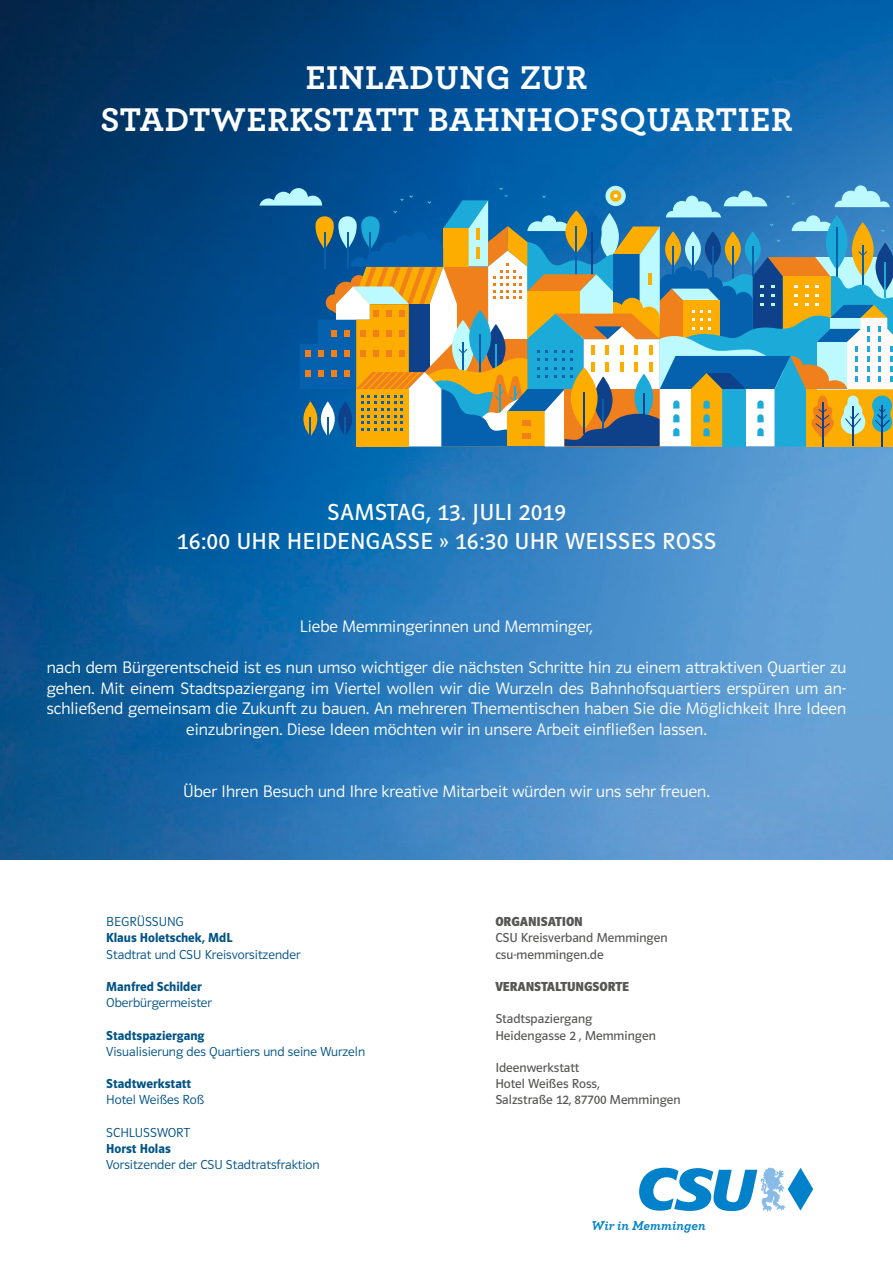
<style>
.page{position:relative;width:893px;height:1263px;background:#fff}
.page>*{position:absolute;margin:0;border:0;box-sizing:border-box;transform-origin:0 0}
.t1{font:700 34.5px/41.4px "Archer";letter-spacing:.02em;color:#fff;text-align:center}
.t2{font:24px/28.8px "Polo 22 Buch";letter-spacing:.02em;color:#fff;text-align:center}
.t3{font:17.25px/20.7px "Polo 22 Leicht";color:#fff;text-align:center}
.t4{font:13.5px "Polo 22 Leicht";color:#005286}
.t5{font:13.5px/16.2px "Polo 22 Buch";color:#575756}
.t6{font:600 13.5px "Polo 22";color:#005286}
.t7{font:700 13.5px "Polo 22";color:#575756}
.t8{font:italic 700 13.5px "Archer";color:#0081c9}
</style>
<div class="page">
<img style="left:0;top:0;width:893px;height:859px">
<svg style="left:259px;top:185px;width:634px;height:261px;background:#749695"></svg>
<svg style="left:639px;top:1167px;width:174px;height:45px"></svg>
<h1 class="t1" style="left:100px;top:55px;width:694px">EINLADUNG ZUR<br>STADTWERKSTATT BAHNHOFSQUARTIER</h1>
<h2 class="t2" style="left:177px;top:498px;width:541px">SAMSTAG, 13. JULI 2019<br>16:00 UHR HEIDENGASSE » 16:30 UHR WEISSES ROSS</h2>
<p class="t3" style="left:300px;top:616px;width:295px">Liebe Memmingerinnen und Memminger,</p>
<p class="t3" style="left:47px;top:657px;width:801px">nach dem Bürgerentscheid ist es nun umso wichtiger die nächsten Schritte hin zu einem attraktiven Quartier zu gehen. Mit einem Stadtspaziergang im Viertel wollen wir die Wurzeln des Bahnhofsquartiers erspüren um an&shy;schließend gemeinsam die Zukunft zu bauen. An mehreren Thementischen haben Sie die Möglichkeit Ihre Ideen einzubringen. Diese Ideen möchten wir in unsere Arbeit einfließen lassen.</p>
<p class="t3" style="left:183px;top:781px;width:528px">Über Ihren Besuch und Ihre kreative Mitarbeit würden wir uns sehr freuen.</p>
<p class="t4" style="left:106px;top:915px;width:79px">BEGRÜSSUNG</p>
<p class="t6" style="left:106px;top:931px;width:128px">Klaus Holetschek, MdL</p>
<p class="t4" style="left:106px;top:947px;width:196px">Stadtrat und CSU Kreisvorsitzender</p>
<p class="t6" style="left:106px;top:979px;width:97px">Manfred Schilder</p>
<p class="t4" style="left:106px;top:996px;width:107px">Oberbürgermeister</p>
<p class="t6" style="left:106px;top:1028px;width:100px">Stadtspaziergang</p>
<p class="t4" style="left:106px;top:1044px;width:260px">Visualisierung des Quartiers und seine Wurzeln</p>
<p class="t6" style="left:106px;top:1076px;width:86px">Stadtwerkstatt</p>
<p class="t4" style="left:106px;top:1093px;width:99px">Hotel Weißes Roß</p>
<p class="t4" style="left:106px;top:1125px;width:85px">SCHLUSSWORT</p>
<p class="t6" style="left:106px;top:1141px;width:66px">Horst Holas</p>
<p class="t4" style="left:106px;top:1158px;width:215px">Vorsitzender der CSU Stadtratsfraktion</p>
<p class="t7" style="left:495px;top:914px;width:89px">ORGANISATION</p>
<p class="t5" style="left:495px;top:930px;width:174px">CSU Kreisverband Memmingen csu-memmingen.de</p>
<p class="t7" style="left:495px;top:979px;width:135px">VERANSTALTUNGSORTE</p>
<p class="t5" style="left:495px;top:1011px;width:162px">Stadtspaziergang<br>Heidengasse 2 , Memmingen</p>
<p class="t5" style="left:495px;top:1059px;width:187px">Ideenwerkstatt<br>Hotel Weißes Ross,<br>Salzstraße 12, 87700 Memmingen</p>
<p class="t8" style="left:591px;top:1214px;width:116px">Wir in Memmingen</p>
</div>
